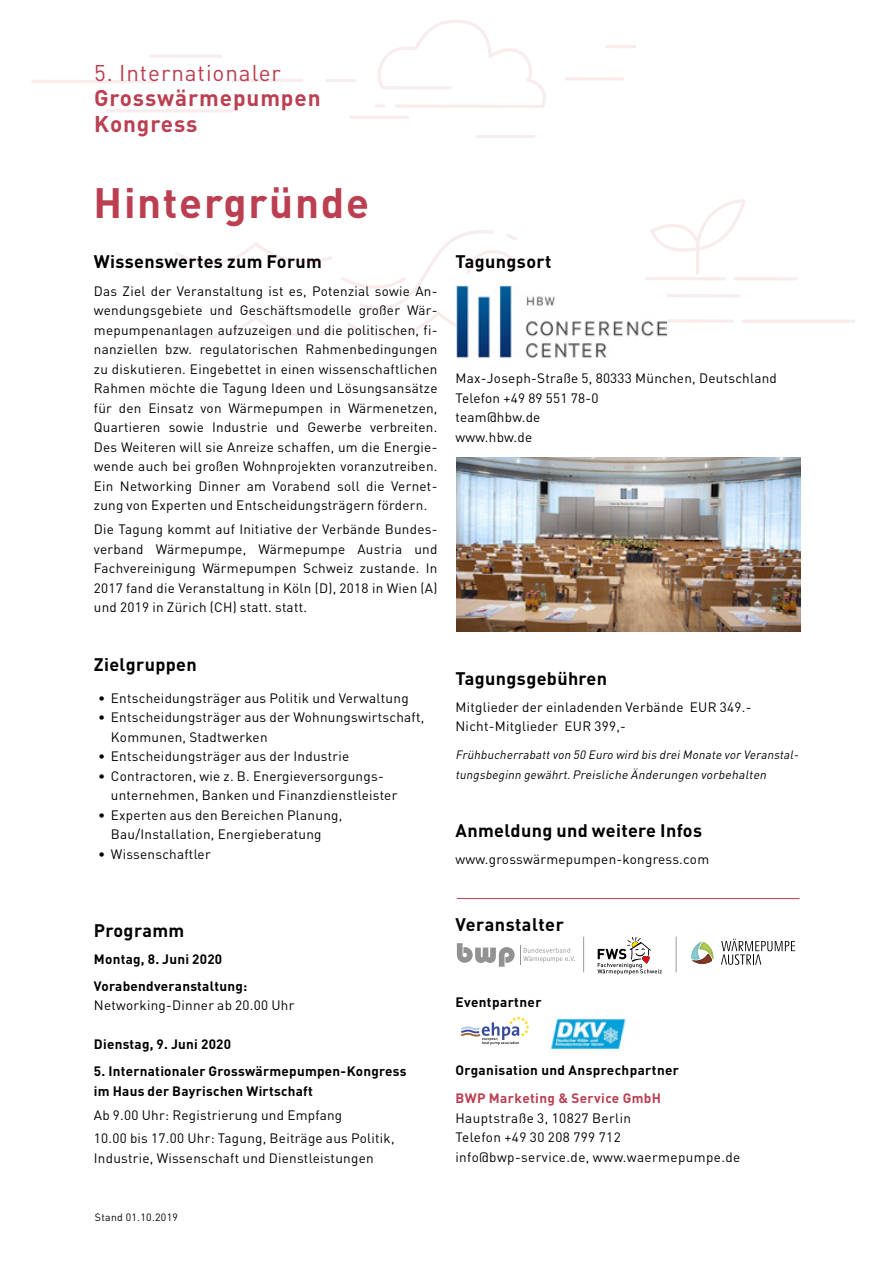
<style>
.page{position:relative;width:893px;height:1263px;background:#fff}
.page>*{position:absolute;margin:0;border:0;box-sizing:border-box;transform-origin:0 0}
.t1{font:700 42px "DINOT";letter-spacing:.04em;color:#bb3f51}
.t2{font:700 22.5px/25.5px "DINOT";letter-spacing:.04em;color:#bb3f51}
.t3{font:22.5px "DINOT";letter-spacing:.04em;color:#bb3f51}
.t4{font:700 18px "DINOT";letter-spacing:.02em;color:#000}
.t5{font:13.5px/19.5px "DINOT";letter-spacing:.02em;color:#000}
.t6{font:700 13.5px/27px "DINOT";letter-spacing:.02em;color:#000}
.t7{font:700 13.5px "DINOT";letter-spacing:.03em;color:#bb3f51}
.t8{font:italic 12px/19.5px "DINOT";color:#000;scale:.96 1}
.t9{font:10.5px "DINOT";letter-spacing:.03em;color:#000}
</style>
<div class="page">
<hr style="left:457px;top:898px;width:342px;height:1px;background:#bb3f51">
<svg style="left:645px;top:199px;width:210px;height:124px"></svg>
<svg style="left:375px;top:19px;width:171px;height:89px"></svg>
<hr style="left:351px;top:116px;width:57px;height:3px;background:#bb3f51">
<hr style="left:477px;top:135px;width:57px;height:3px;background:#bb3f51">
<hr style="left:566px;top:77px;width:57px;height:4px;background:#f8eeef">
<hr style="left:607px;top:45px;width:28px;height:3px;background:#bb3f51">
<hr style="left:327px;top:79px;width:28px;height:3px;background:#bb3f51">
<svg style="left:175px;top:230px;width:342px;height:111px"></svg>
<hr style="left:151px;top:54px;width:69px;height:4px;background:#f8eeef">
<hr style="left:33px;top:80px;width:124px;height:3px;background:#bb3f51">
<hr style="left:107px;top:109px;width:126px;height:4px;background:#f8eeef">
<hr style="left:233px;top:79px;width:69px;height:3px;background:#bb3f51">
<img style="left:457px;top:285px;width:210px;height:72px">
<img style="left:457px;top:458px;width:343px;height:173px">
<svg style="left:597px;top:937px;width:65px;height:37px"></svg>
<svg style="left:721px;top:939px;width:74px;height:26px"></svg>
<svg style="left:691px;top:941px;width:22px;height:20px"></svg>
<img style="left:692px;top:953px;width:20px;height:11px">
<hr style="left:583px;top:936px;width:1px;height:36px;background:#9d9d9c">
<hr style="left:676px;top:936px;width:1px;height:36px;background:#9d9d9c">
<svg style="left:457px;top:943px;width:118px;height:24px"></svg>
<svg style="left:460px;top:1016px;width:69px;height:29px"></svg>
<img style="left:549px;top:1019px;width:77px;height:31px">
<h2 class="t3" style="left:94px;top:58px;width:188px">5. Internationaler</h2>
<h2 class="t2" style="left:94px;top:85px;width:228px">Grosswärmepumpen<br>Kongress</h2>
<h1 class="t1" style="left:94px;top:174px;width:277px">Hintergründe</h1>
<h3 class="t4" style="left:94px;top:249px;width:230px">Wissenswertes zum Forum</h3>
<p class="t5" style="left:94px;top:281px;width:345px;text-align:justify">Das Ziel der Veranstaltung ist es, Potenzial sowie An&shy;wendungsgebiete und Geschäftsmodelle großer Wär&shy;mepumpenanlagen aufzuzeigen und die politischen, fi&shy;nanziellen bzw. regulatorischen Rahmenbedingungen zu diskutieren. Eingebettet in einen wissenschaftlichen Rahmen möchte die Tagung Ideen und Lösungsansätze für den Einsatz von Wärmepumpen in Wärmenetzen, Quartieren sowie Industrie und Gewerbe verbreiten.<br>Des Weiteren will sie Anreize schaffen, um die Energie&shy;wende auch bei großen Wohnprojekten voranzutreiben.<br>Ein Networking Dinner am Vorabend soll die Vernet&shy;zung von Experten und Entscheidungsträgern fördern.</p>
<p class="t5" style="left:94px;top:519px;width:345px;text-align:justify">Die Tagung kommt auf Initiative der Verbände Bundes&shy;verband Wärmepumpe, Wärmepumpe Austria und Fachvereinigung Wärmepumpen Schweiz zustande. In 2017 fand die Veranstaltung in Köln (D), 2018 in Wien (A) und 2019 in Zürich (CH) statt. statt.</p>
<h3 class="t4" style="left:94px;top:652px;width:104px">Zielgruppen</h3>
<p class="t5" style="left:98px;top:688px;width:312px">• Entscheidungsträger aus Politik und Verwaltung</p>
<p class="t5" style="left:111px;top:707px;width:315px;text-indent:-13px">• Entscheidungsträger aus der Wohnungswirtschaft,<br>Kommunen, Stadtwerken</p>
<p class="t5" style="left:98px;top:746px;width:253px">• Entscheidungsträger aus der Industrie</p>
<p class="t5" style="left:111px;top:766px;width:288px;text-indent:-13px">• Contractoren, wie z. B. Energieversorgungs&shy;unternehmen, Banken und Finanzdienstleister</p>
<p class="t5" style="left:98px;top:805px;width:246px;text-align:center">• Experten aus den Bereichen Planung,<br>Bau/Installation, Energieberatung</p>
<p class="t5" style="left:98px;top:844px;width:114px">• Wissenschaftler</p>
<h3 class="t4" style="left:455px;top:249px;width:97px">Tagungsort</h3>
<p class="t5" style="left:455px;top:368px;width:323px">Max-Joseph-Straße 5, 80333 München, Deutschland<br>Telefon +49 89 551 78-0<br>team@hbw.de<br>www.hbw.de</p>
<h3 class="t4" style="left:455px;top:666px;width:153px">Tagungsgebühren</h3>
<p class="t5" style="left:455px;top:697px;width:297px">Mitglieder der einladenden Verbände EUR 349.-<br>Nicht-Mitglieder EUR 399,-</p>
<p class="t8" style="left:455px;top:745px;width:362px">Frühbucherrabattvon 50 Euro wird bis dreiMonate vor Veranstal&shy;tungsbeginn gewährt. Preisliche Änderungen vorbehalten</p>
<h3 class="t4" style="left:455px;top:819px;width:248px">Anmeldung und weitere Infos</h3>
<p class="t5" style="left:455px;top:849px;width:255px">www.grosswärmepumpen-kongress.com</p>
<h3 class="t4" style="left:94px;top:918px;width:92px">Programm</h3>
<p class="t6" style="left:94px;top:945px;width:155px">Montag, 8. Juni 2020<br>Vorabendveranstaltung:</p>
<p class="t5" style="left:94px;top:995px;width:202px">Networking-Dinner ab 20.00 Uhr</p>
<p class="t6" style="left:94px;top:1030px;width:139px">Dienstag, 9. Juni 2020</p>
<p class="t6" style="left:94px;top:1061px;width:314px;line-height:19.5px">5. Internationaler Grosswärmepumpen-Kongress im Haus der Bayrischen Wirtschaft</p>
<p class="t5" style="left:94px;top:1102px;width:302px;line-height:23.7px">Ab 9.00 Uhr: Registrierung und Empfang<br>10.00 bis 17.00 Uhr: Tagung, Beiträge aus Politik,</p>
<p class="t5" style="left:94px;top:1148px;width:281px">Industrie, Wissenschaft und Dienstleistungen</p>
<p class="t9" style="left:95px;top:1209px;width:85px">Stand 01.10.2019</p>
<h3 class="t4" style="left:455px;top:913px;width:110px">Veranstalter</h3>
<p class="t6" style="left:455px;top:988px;width:87px">Eventpartner</p>
<p class="t6" style="left:455px;top:1056px;width:225px">Organisation und Ansprechpartner</p>
<p class="t7" style="left:455px;top:1089px;width:207px">BWP Marketing &amp; Service GmbH</p>
<p class="t5" style="left:455px;top:1108px;width:286px">Hauptstraße 3, 10827 Berlin<br>Telefon +49 30 208 799 712 info@bwp-service.de, www.waermepumpe.de</p>
</div>
